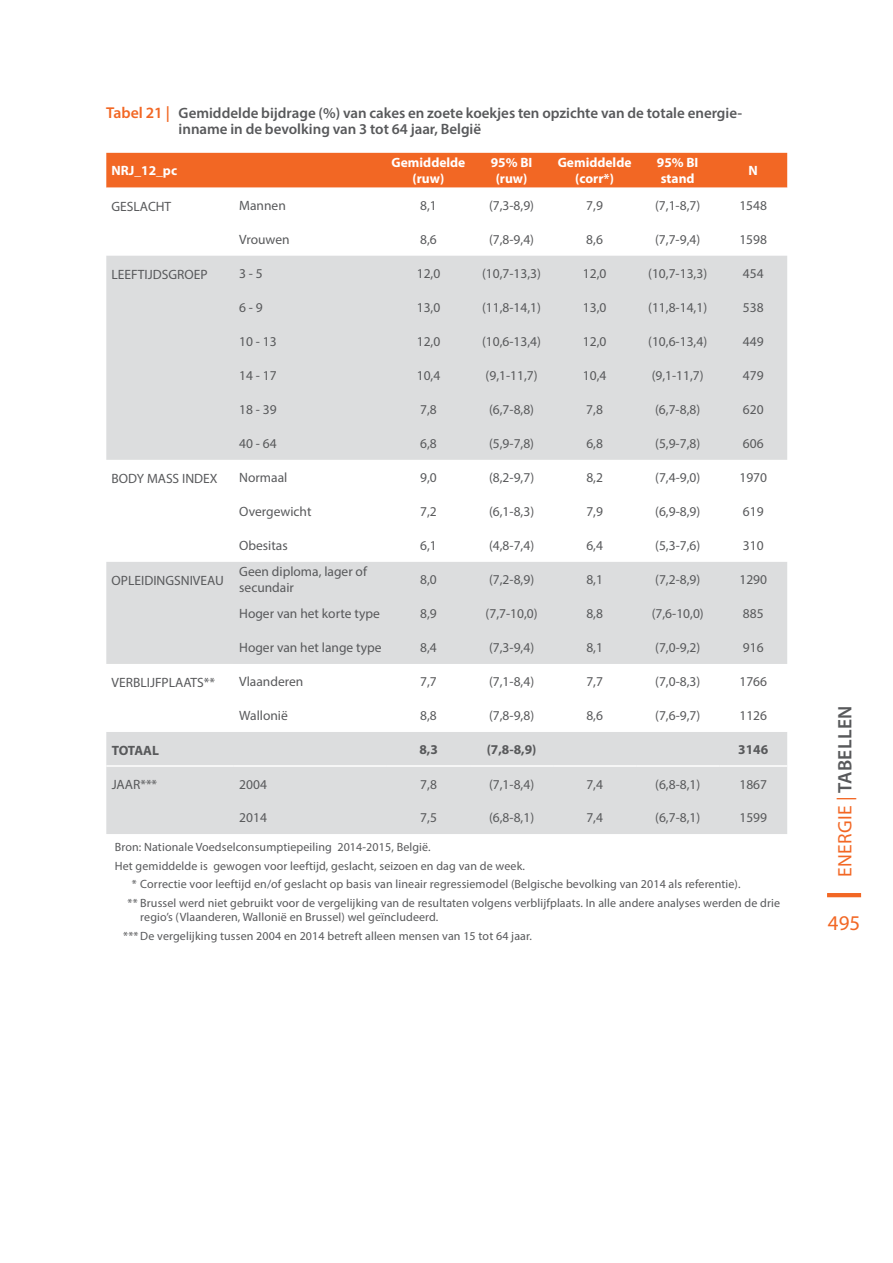
<style>
.page{position:relative;width:893px;height:1263px;background:#fff}
.page>*{position:absolute;margin:0;border:0;box-sizing:border-box;transform-origin:0 0}
.t1{font:21px "Myriad Pro";color:#f26724}
.t2{font:19.5px "Myriad Pro";letter-spacing:.02em;color:#f26724}
.t3{font:600 15px/16.5px "Myriad Pro";color:#58595b}
.t4{font:13.5px/16.2px "Myriad Pro";color:#58595b}
.t5{font:700 13.5px/16.2px "Myriad Pro";color:#fff;text-align:center}
.t6{font:700 13.5px "Myriad Pro";color:#58595b}
.t7{font:12px/18.6px "Myriad Pro";letter-spacing:.01em;color:#58595b}
.s1{font-size:15.75px;color:#f26724}
.s2{font-weight:600;color:#58595b}
</style>
<div class="page">
<hr style="left:827px;top:893px;width:34px;height:4px;background:#f26724">
<div style="left:106px;top:153px;width:681px;height:35px;background:#f26724"></div>
<svg style="left:106px;top:256px;width:681px;height:578px;fill:#dcddde"></svg>
<hr style="left:106px;top:765px;width:128px;height:2px;background:#fff">
<hr style="left:234px;top:765px;width:153px;height:2px;background:#fff">
<hr style="left:387px;top:765px;width:83px;height:2px;background:#fff">
<hr style="left:470px;top:765px;width:83px;height:2px;background:#fff">
<hr style="left:553px;top:765px;width:83px;height:2px;background:#fff">
<hr style="left:636px;top:765px;width:83px;height:2px;background:#fff">
<hr style="left:719px;top:765px;width:68px;height:2px;background:#fff">
<p class="t3" style="left:179px;top:104px;width:565px;text-indent:-72px"><span class="s1">Tabel 21 |</span> Gemiddelde bijdrage (%) van cakes en zoete koekjes ten opzichte van de totale energie&shy;inname in de bevolking van 3 tot 64 jaar, België</p>
<p class="t5" style="left:112px;top:162px;width:67px">NRJ_12_pc</p>
<p class="t5" style="left:392px;top:154px;width:75px">Gemiddelde (ruw)</p>
<p class="t5" style="left:491px;top:154px;width:43px">95% BI (ruw)</p>
<p class="t5" style="left:558px;top:154px;width:75px">Gemiddelde (corr*)</p>
<p class="t5" style="left:657px;top:154px;width:43px;text-align:left">95% BI stand</p>
<p class="t5" style="left:748px;top:162px;width:11px">N</p>
<p class="t4" style="left:112px;top:198px;width:61px">GESLACHT</p>
<p class="t4" style="left:239px;top:197px;width:48px">Mannen</p>
<p class="t4" style="left:420px;top:197px;width:18px">8,1</p>
<p class="t4" style="left:489px;top:197px;width:47px">(7,3-8,9)</p>
<p class="t4" style="left:586px;top:197px;width:18px">7,9</p>
<p class="t4" style="left:655px;top:197px;width:47px">(7,1-8,7)</p>
<p class="t4" style="left:739px;top:197px;width:29px">1548</p>
<p class="t4" style="left:239px;top:231px;width:52px">Vrouwen</p>
<p class="t4" style="left:420px;top:231px;width:18px">8,6</p>
<p class="t4" style="left:489px;top:231px;width:47px">(7,8-9,4)</p>
<p class="t4" style="left:586px;top:231px;width:18px">8,6</p>
<p class="t4" style="left:655px;top:231px;width:47px">(7,7-9,4)</p>
<p class="t4" style="left:739px;top:231px;width:29px">1598</p>
<p class="t4" style="left:112px;top:266px;width:97px">LEEFTIJDSGROEP</p>
<p class="t4" style="left:239px;top:265px;width:25px">3 - 5</p>
<p class="t4" style="left:417px;top:265px;width:25px">12,0</p>
<p class="t4" style="left:482px;top:265px;width:60px">(10,7-13,3)</p>
<p class="t4" style="left:583px;top:265px;width:25px">12,0</p>
<p class="t4" style="left:648px;top:265px;width:60px">(10,7-13,3)</p>
<p class="t4" style="left:743px;top:265px;width:22px">454</p>
<p class="t4" style="left:239px;top:299px;width:25px">6 - 9</p>
<p class="t4" style="left:417px;top:299px;width:25px">13,0</p>
<p class="t4" style="left:482px;top:299px;width:60px">(11,8-14,1)</p>
<p class="t4" style="left:583px;top:299px;width:25px">13,0</p>
<p class="t4" style="left:648px;top:299px;width:60px">(11,8-14,1)</p>
<p class="t4" style="left:743px;top:299px;width:22px">538</p>
<p class="t4" style="left:239px;top:333px;width:39px">10 - 13</p>
<p class="t4" style="left:417px;top:333px;width:25px">12,0</p>
<p class="t4" style="left:482px;top:333px;width:60px">(10,6-13,4)</p>
<p class="t4" style="left:583px;top:333px;width:25px">12,0</p>
<p class="t4" style="left:648px;top:333px;width:60px">(10,6-13,4)</p>
<p class="t4" style="left:743px;top:333px;width:22px">449</p>
<p class="t4" style="left:239px;top:367px;width:39px">14 - 17</p>
<p class="t4" style="left:417px;top:367px;width:25px">10,4</p>
<p class="t4" style="left:486px;top:367px;width:54px">(9,1-11,7)</p>
<p class="t4" style="left:583px;top:367px;width:25px">10,4</p>
<p class="t4" style="left:652px;top:367px;width:54px">(9,1-11,7)</p>
<p class="t4" style="left:743px;top:367px;width:22px">479</p>
<p class="t4" style="left:239px;top:401px;width:39px">18 - 39</p>
<p class="t4" style="left:420px;top:401px;width:18px">7,8</p>
<p class="t4" style="left:489px;top:401px;width:47px">(6,7-8,8)</p>
<p class="t4" style="left:586px;top:401px;width:18px">7,8</p>
<p class="t4" style="left:655px;top:401px;width:47px">(6,7-8,8)</p>
<p class="t4" style="left:743px;top:401px;width:22px">620</p>
<p class="t4" style="left:239px;top:435px;width:39px">40 - 64</p>
<p class="t4" style="left:420px;top:435px;width:18px">6,8</p>
<p class="t4" style="left:489px;top:435px;width:47px">(5,9-7,8)</p>
<p class="t4" style="left:586px;top:435px;width:18px">6,8</p>
<p class="t4" style="left:655px;top:435px;width:47px">(5,9-7,8)</p>
<p class="t4" style="left:743px;top:435px;width:22px">606</p>
<p class="t4" style="left:112px;top:470px;width:108px">BODY MASS INDEX</p>
<p class="t4" style="left:239px;top:469px;width:50px">Normaal</p>
<p class="t4" style="left:420px;top:469px;width:18px">9,0</p>
<p class="t4" style="left:489px;top:469px;width:47px">(8,2-9,7)</p>
<p class="t4" style="left:586px;top:469px;width:18px">8,2</p>
<p class="t4" style="left:655px;top:469px;width:47px">(7,4-9,0)</p>
<p class="t4" style="left:739px;top:469px;width:29px">1970</p>
<p class="t4" style="left:239px;top:503px;width:74px">Overgewicht</p>
<p class="t4" style="left:420px;top:503px;width:18px">7,2</p>
<p class="t4" style="left:489px;top:503px;width:47px">(6,1-8,3)</p>
<p class="t4" style="left:586px;top:503px;width:18px">7,9</p>
<p class="t4" style="left:655px;top:503px;width:47px">(6,9-8,9)</p>
<p class="t4" style="left:743px;top:503px;width:22px">619</p>
<p class="t4" style="left:239px;top:537px;width:50px">Obesitas</p>
<p class="t4" style="left:420px;top:537px;width:18px">6,1</p>
<p class="t4" style="left:489px;top:537px;width:47px">(4,8-7,4)</p>
<p class="t4" style="left:586px;top:537px;width:18px">6,4</p>
<p class="t4" style="left:655px;top:537px;width:47px">(5,3-7,6)</p>
<p class="t4" style="left:743px;top:537px;width:22px">310</p>
<p class="t4" style="left:112px;top:572px;width:114px">OPLEIDINGSNIVEAU</p>
<p class="t4" style="left:239px;top:563px;width:129px">Geen diploma, lager of secundair</p>
<p class="t4" style="left:420px;top:571px;width:18px">8,0</p>
<p class="t4" style="left:489px;top:571px;width:47px">(7,2-8,9)</p>
<p class="t4" style="left:586px;top:571px;width:18px">8,1</p>
<p class="t4" style="left:655px;top:571px;width:47px">(7,2-8,9)</p>
<p class="t4" style="left:739px;top:571px;width:29px">1290</p>
<p class="t4" style="left:239px;top:605px;width:142px">Hoger van het korte type</p>
<p class="t4" style="left:420px;top:605px;width:18px">8,9</p>
<p class="t4" style="left:486px;top:605px;width:54px">(7,7-10,0)</p>
<p class="t4" style="left:586px;top:605px;width:18px">8,8</p>
<p class="t4" style="left:652px;top:605px;width:54px">(7,6-10,0)</p>
<p class="t4" style="left:743px;top:605px;width:22px">885</p>
<p class="t4" style="left:239px;top:639px;width:144px">Hoger van het lange type</p>
<p class="t4" style="left:420px;top:639px;width:18px">8,4</p>
<p class="t4" style="left:489px;top:639px;width:47px">(7,3-9,4)</p>
<p class="t4" style="left:586px;top:639px;width:18px">8,1</p>
<p class="t4" style="left:655px;top:639px;width:47px">(7,0-9,2)</p>
<p class="t4" style="left:743px;top:639px;width:22px">916</p>
<p class="t4" style="left:112px;top:674px;width:105px">VERBLIJFPLAATS**</p>
<p class="t4" style="left:239px;top:673px;width:66px">Vlaanderen</p>
<p class="t4" style="left:420px;top:673px;width:18px">7,7</p>
<p class="t4" style="left:489px;top:673px;width:47px">(7,1-8,4)</p>
<p class="t4" style="left:586px;top:673px;width:18px">7,7</p>
<p class="t4" style="left:655px;top:673px;width:47px">(7,0-8,3)</p>
<p class="t4" style="left:739px;top:673px;width:29px">1766</p>
<p class="t4" style="left:239px;top:707px;width:50px">Wallonië</p>
<p class="t4" style="left:420px;top:707px;width:18px">8,8</p>
<p class="t4" style="left:489px;top:707px;width:47px">(7,8-9,8)</p>
<p class="t4" style="left:586px;top:707px;width:18px">8,6</p>
<p class="t4" style="left:655px;top:707px;width:47px">(7,6-9,7)</p>
<p class="t4" style="left:739px;top:707px;width:29px">1126</p>
<p class="t6" style="left:112px;top:741px;width:49px">TOTAAL</p>
<p class="t6" style="left:419px;top:740px;width:20px">8,3</p>
<p class="t6" style="left:487px;top:740px;width:51px">(7,8-8,9)</p>
<p class="t6" style="left:738px;top:740px;width:31px">3146</p>
<p class="t4" style="left:112px;top:776px;width:47px">JAAR***</p>
<p class="t4" style="left:239px;top:776px;width:29px">2004</p>
<p class="t4" style="left:420px;top:776px;width:18px">7,8</p>
<p class="t4" style="left:489px;top:776px;width:47px">(7,1-8,4)</p>
<p class="t4" style="left:586px;top:776px;width:18px">7,4</p>
<p class="t4" style="left:655px;top:776px;width:47px">(6,8-8,1)</p>
<p class="t4" style="left:739px;top:776px;width:29px">1867</p>
<p class="t4" style="left:239px;top:809px;width:29px">2014</p>
<p class="t4" style="left:420px;top:809px;width:18px">7,5</p>
<p class="t4" style="left:489px;top:809px;width:47px">(6,8-8,1)</p>
<p class="t4" style="left:586px;top:809px;width:18px">7,4</p>
<p class="t4" style="left:655px;top:809px;width:47px">(6,7-8,1)</p>
<p class="t4" style="left:739px;top:809px;width:29px">1599</p>
<p class="t7" style="left:115px;top:837px;width:317px">Bron: Nationale Voedselconsumptiepeiling 2014-2015, België.</p>
<p class="t7" style="left:115px;top:856px;width:412px">Het gemiddelde is gewogen voor leeftijd, geslacht, seizoen en dag van de week.</p>
<p class="t7" style="left:132px;top:875px;width:610px">* Correctie voor leeftijd en/of geslacht op basis van lineair regressiemodel (Belgische bevolking van 2014 als referentie).</p>
<p class="t7" style="left:128px;top:893px;width:654px">** Brussel werd niet gebruikt voor de vergelijking van de resultaten volgens verblijfplaats. In alle andere analyses werden de drie</p>
<p class="t7" style="left:123px;top:908px;width:410px;text-indent:17px">regio’s (Vlaanderen, Wallonië en Brussel) wel geïncludeerd.<br>***De vergelijking tussen 2004 en 2014 betreft alleen mensen van 15 tot 64 jaar.</p>
<h2 class="t2" style="left:833px;top:877px;width:173px;rotate:-90deg">ENERGIE | <span class="s2">Tabellen</span></h2>
<h1 class="t1" style="left:828px;top:910px;width:34px">495</h1>
</div>
